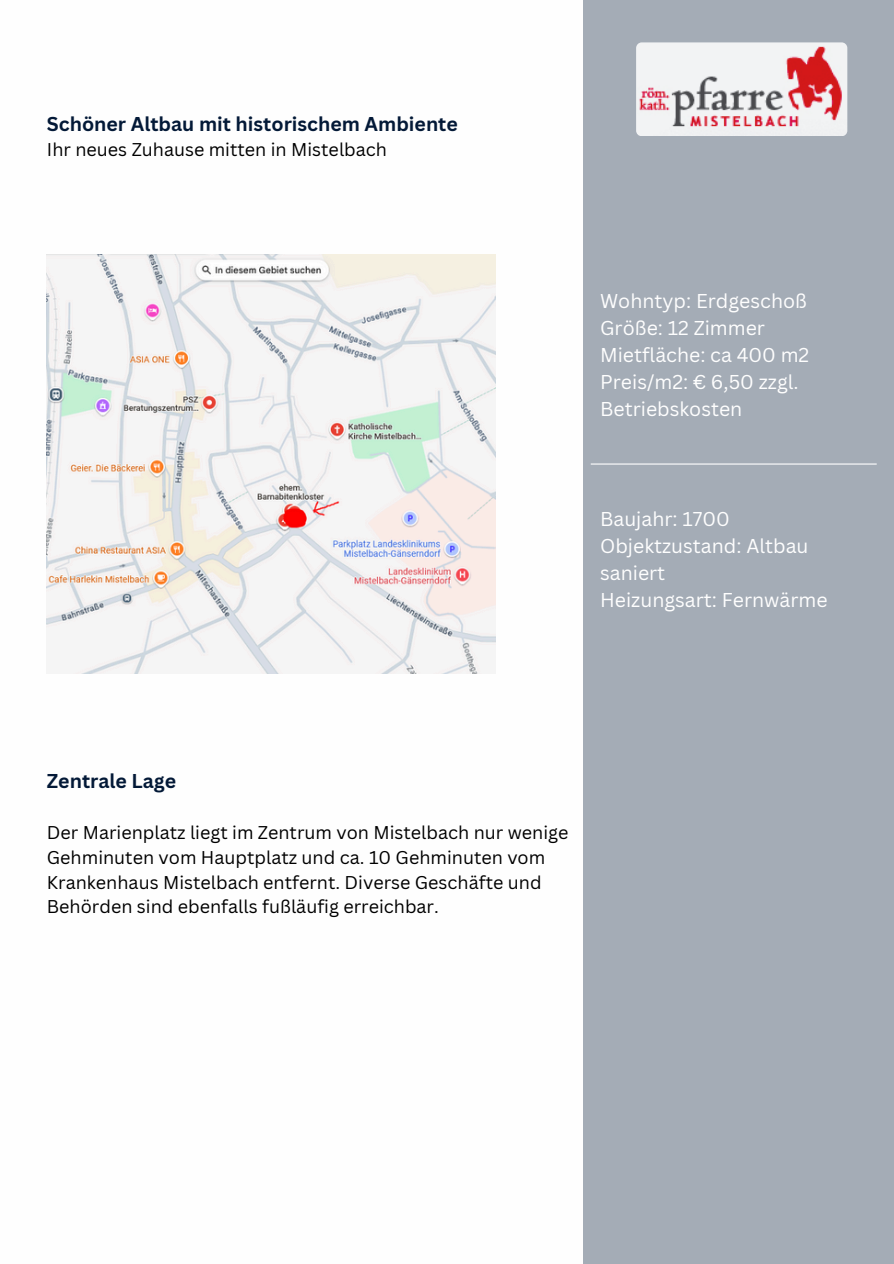
<style>
.page{position:relative;width:894px;height:1264px;background:#fff}
.page>*{position:absolute;margin:0;border:0;box-sizing:border-box;transform-origin:0 0}
.t1{font:19.5px/27px "Canva Sans";color:#fefefe}
.t2{font:700 19.5px "Canva Sans";color:#031937}
.t3{font:18px/24.8px "Canva Sans";color:#000}
</style>
<div class="page">
<div style="left:583px;top:0;width:310px;height:1263px;background:#a4acb6"></div>
<img style="left:636px;top:42px;width:211px;height:94px;border-radius:6px">
<hr style="left:590px;top:463px;width:286px;height:1px;background:#fefefe">
<img style="left:47px;top:254px;width:448px;height:419px">
<p class="t2" style="left:47px;top:110px;width:412px">Schöner Altbau mit historischem Ambiente</p>
<p class="t3" style="left:47px;top:137px;width:341px">Ihr neues Zuhause mitten in Mistelbach</p>
<p class="t1" style="left:600px;top:287px;width:208px">Wohntyp: Erdgeschoß</p>
<p class="t1" style="left:600px;top:314px;width:166px">Größe: 12 Zimmer</p>
<p class="t1" style="left:600px;top:341px;width:211px">Mietfläche: ca 400 m2</p>
<h1 class="t1" style="left:600px;top:368px;width:200px">Preis/m2: € 6,50 zzgl.<br>Betriebskosten</h1>
<p class="t1" style="left:600px;top:505px;width:131px">Baujahr: 1700</p>
<p class="t1" style="left:600px;top:532px;width:210px">Objektzustand: Altbau saniert</p>
<p class="t1" style="left:600px;top:586px;width:229px">Heizungsart: Fernwärme</p>
<p class="t2" style="left:47px;top:767px;width:131px">Zentrale Lage</p>
<p class="t3" style="left:47px;top:819px;width:523px">Der Marienplatz liegt im Zentrum von Mistelbach nur wenige Gehminuten vom Hauptplatz und ca. 10 Gehminuten vom Krankenhaus Mistelbach entfernt. Diverse Geschäfte und Behörden sind ebenfalls fußläufig erreichbar.</p>
</div>
